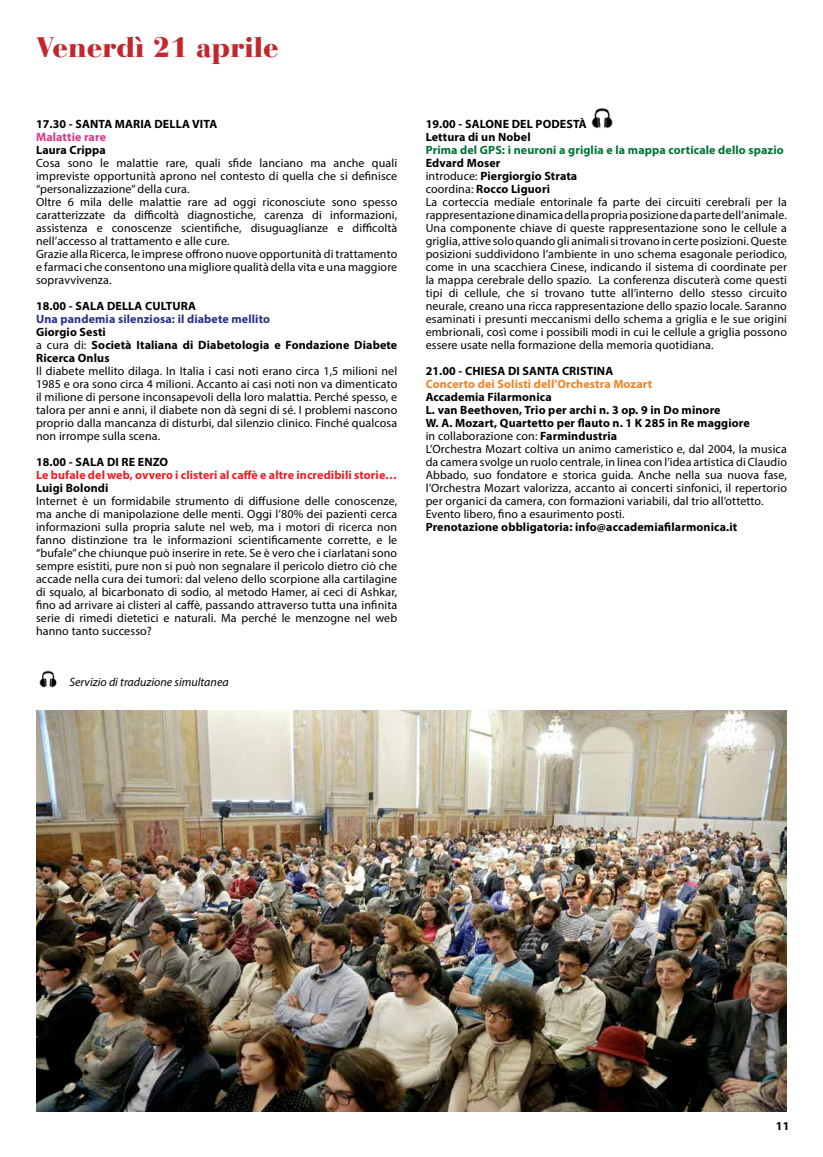
<style>
.page{position:relative;width:823px;height:1157px;background:#fff}
.page>*{position:absolute;margin:0;border:0;box-sizing:border-box;transform-origin:0 0}
.t1{font:900 28px "Bauer Bodoni Std";color:#c1272d}
.t2{font:12px/13px "Myriad Pro";letter-spacing:.01em;color:#000}
.t3{font:700 12px/13px "Myriad Pro";letter-spacing:.01em;color:#000}
.t4{font:700 12px "Myriad Pro";letter-spacing:.01em;color:#ed1d24}
.t5{font:700 12px "Myriad Pro";letter-spacing:.01em;color:#007236}
.t6{font:700 12px "Myriad Pro";letter-spacing:.01em;color:#2c2d8b}
.t7{font:700 12px "Myriad Pro";letter-spacing:.01em;color:#f58220}
.t8{font:italic 12px "Myriad Pro";color:#000}
.t9{font:700 12px "Myriad Pro";letter-spacing:.01em;color:#d73689}
.s1{font-weight:400}
.s2{font-weight:700}
</style>
<div class="page">
<img style="left:591px;top:108px;width:21px;height:20px">
<img style="left:36px;top:710px;width:750px;height:401px">
<img style="left:39px;top:670px;width:17px;height:17px">
<h1 class="t1" style="left:36px;top:30px;width:244px">Venerdì 21 aprile</h1>
<p class="t3" style="left:36px;top:117px;width:182px">17.30 - SANTA MARIA DELLA VITA</p>
<p class="t9" style="left:36px;top:129px;width:71px">Malattie rare</p>
<p class="t3" style="left:36px;top:143px;width:71px">Laura Crippa</p>
<p class="t2" style="left:36px;top:156px;width:362px">Cosa sono le malattie rare, quali sfide lanciano ma anche quali impreviste opportunità aprono nel contesto di quella che si definisce “personalizzazione” della cura.<br>Oltre 6 mila delle malattie rare ad oggi riconosciute sono spesso caratterizzate da difficoltà diagnostiche, carenza di informazioni, assistenza e conoscenze scientifiche, disuguaglianze e difficoltà nell’accesso al trattamento e alle cure.<br>Grazie alla Ricerca, le imprese offrono nuove opportunità di trattamento e farmaci che consentono una migliore qualità della vita e una maggiore sopravvivenza.</p>
<p class="t3" style="left:36px;top:299px;width:161px">18.00 - SALA DELLA CULTURA</p>
<p class="t6" style="left:36px;top:311px;width:235px">Una pandemia silenziosa: il diabete mellito</p>
<p class="t3" style="left:36px;top:325px;width:362px">Giorgio Sesti<br><span class="s1">a cura di:</span> Società Italiana di Diabetologia e Fondazione Diabete<br>Ricerca Onlus</p>
<p class="t2" style="left:36px;top:364px;width:362px;text-align:justify">Il diabete mellito dilaga. In Italia i casi noti erano circa 1,5 milioni nel 1985 e ora sono circa 4 milioni. Accanto ai casi noti non va dimenticato il milione di persone inconsapevoli della loro malattia. Perché spesso, e talora per anni e anni, il diabete non dà segni di sé. I problemi nascono proprio dalla mancanza di disturbi, dal silenzio clinico. Finché qualcosa non irrompe sulla scena.</p>
<p class="t3" style="left:36px;top:455px;width:134px">18.00 - SALA DI RE ENZO</p>
<p class="t4" style="left:36px;top:467px;width:362px">Le bufale del web, ovvero i clisteri al caffè e altre incredibili storie…</p>
<p class="t3" style="left:36px;top:481px;width:74px">Luigi Bolondi</p>
<p class="t2" style="left:36px;top:494px;width:362px;text-align:justify">Internet è un formidabile strumento di diffusione delle conoscenze, ma anche di manipolazione delle menti. Oggi l’80% dei pazienti cerca informazioni sulla propria salute nel web, ma i motori di ricerca non fanno distinzione tra le informazioni scientificamente corrette, e le “bufale” che chiunque può inserire in rete. Se è vero che i ciarlatani sono sempre esistiti, pure non si può non segnalare il pericolo dietro ciò che accade nella cura dei tumori: dal veleno dello scorpione alla cartilagine di squalo, al bicarbonato di sodio, al metodo Hamer, ai ceci di Ashkar, fino ad arrivare ai clisteri al caffè, passando attraverso tutta una infinita serie di rimedi dietetici e naturali. Ma perché le menzogne nel web hanno tanto successo?</p>
<p class="t8" style="left:69px;top:674px;width:161px">Servizio di traduzione simultanea</p>
<p class="t3" style="left:425px;top:117px;width:162px">19.00 - SALONE DEL PODESTÀ<br>Lettura di un Nobel</p>
<p class="t5" style="left:425px;top:142px;width:359px">Prima del GPS: i neuroni a griglia e la mappa corticale dello spazio</p>
<p class="t2" style="left:425px;top:156px;width:362px"><span class="s2">Edvard Moser<br></span>introduce: <span class="s2">Piergiorgio Strata<br></span>coordina: <span class="s2">Rocco Liguori<br></span>La corteccia mediale entorinale fa parte dei circuiti cerebrali per la rappresentazione dinamica della propria posizione da parte dell’animale.<br>Una componente chiave di queste rappresentazione sono le cellule a griglia, attive solo quando gli animali si trovano in certe posizioni. Queste posizioni suddividono l’ambiente in uno schema esagonale periodico, come in una scacchiera Cinese, indicando il sistema di coordinate per la mappa cerebrale dello spazio. La conferenza discuterà come questi tipi di cellule, che si trovano tutte all’interno dello stesso circuito neurale, creano una ricca rappresentazione dello spazio locale. Saranno esaminati i presunti meccanismi dello schema a griglia e le sue origini embrionali, così come i possibili modi in cui le cellule a griglia possono essere usate nella formazione della memoria quotidiana.</p>
<p class="t3" style="left:425px;top:364px;width:189px">21.00 - CHIESA DI SANTA CRISTINA</p>
<p class="t7" style="left:425px;top:376px;width:228px">Concerto dei Solisti dell’Orchestra Mozart</p>
<p class="t2" style="left:425px;top:390px;width:362px"><span class="s2">Accademia Filarmonica<br>L. van Beethoven, Trio per archi n. 3 op. 9 in Do minore<br>W. A. Mozart, Quartetto per flauto n. 1 K 285 in Re maggiore<br></span>in collaborazione con: <span class="s2">Farmindustria<br></span>L’Orchestra Mozart coltiva un animo cameristico e, dal 2004, la musica da camera svolge un ruolo centrale, in linea con l’idea artistica di Claudio Abbado, suo fondatore e storica guida. Anche nella sua nuova fase, l’Orchestra Mozart valorizza, accanto ai concerti sinfonici, il repertorio per organici da camera, con formazioni variabili, dal trio all’ottetto.<br>Evento libero, fino a esaurimento posti.</p>
<p class="t3" style="left:425px;top:520px;width:313px">Prenotazione obbligatoria: info@accademiafilarmonica.it</p>
<p class="t3" style="left:775px;top:1119px;width:15px">11</p>
</div>
